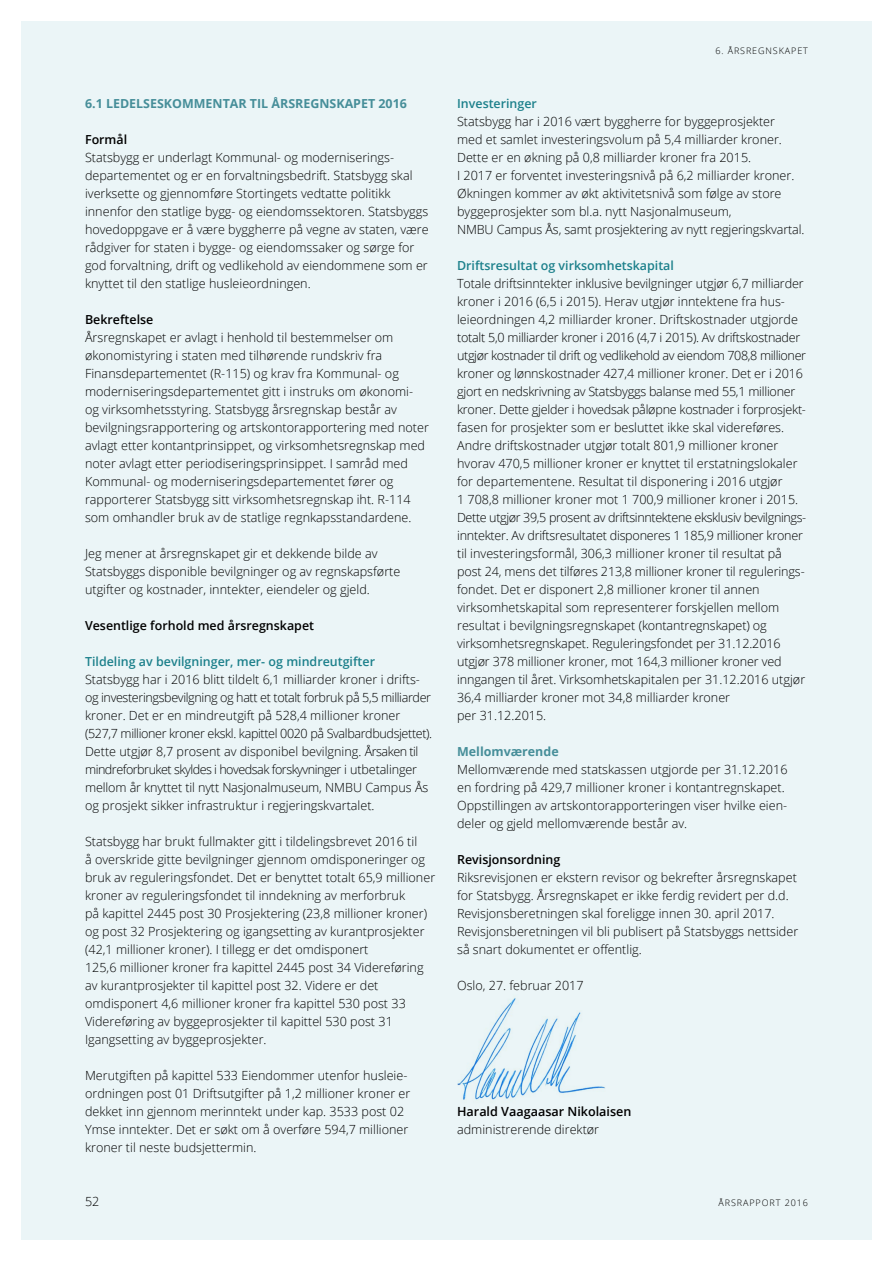
<style>
.page{position:relative;width:893px;height:1263px;background:#fff}
.page>*{position:absolute;margin:0;border:0;box-sizing:border-box;transform-origin:0 0}
.t1{font:300 12.6px/18px "Open Sans";color:#000}
.t2{font:600 12.6px "Open Sans";color:#000}
.t3{font:600 12.45px "Open Sans";color:#1c808b}
.t4{font:600 12.45px "Open Sans";color:#000}
.t5{font:700 12.45px "Open Sans";color:#468e99}
.t6{font:300 9px "Open Sans";letter-spacing:.1em;color:#000}
</style>
<div class="page">
<div style="left:21px;top:21px;width:851px;height:1218px;background:#ebf5f7"></div>
<img style="left:457px;top:997px;width:148px;height:103px">
<p class="t5" style="left:85px;top:95px;width:323px">6.1 LEDELSESKOMMENTAR TIL ÅRSREGNSKAPET 2016</p>
<p class="t4" style="left:85px;top:131px;width:44px">Formål</p>
<p class="t1" style="left:85px;top:148px;width:345px">Statsbygg er underlagt Kommunal- og moderniserings&shy;departementet og er en forvaltningsbedrift. Statsbygg skal iverksette og gjennomføre Stortingets vedtatte politikk innenfor den statlige bygg- og eiendomssektoren. Statsbyggs hovedoppgave er å være byggherre på vegne av staten, være rådgiver for staten i bygge- og eiendomssaker og sørge for god forvaltning, drift og vedlikehold av eiendommene som er knyttet til den statlige husleieordningen.</p>
<p class="t4" style="left:85px;top:311px;width:70px">Bekreftelse</p>
<p class="t1" style="left:85px;top:328px;width:345px">Årsregnskapet er avlagt i henhold til bestemmelser om økonomistyring i staten med tilhørende rundskriv fra Finansdepartementet (R-115) og krav fra Kommunal- og moderniseringsdepartementet gitt i instruks om økonomi&shy;og virksomhetsstyring. Statsbygg årsregnskap består av bevilgningsrapportering og artskontorapportering med noter avlagt etter kontantprinsippet, og virksomhetsregnskap med noter avlagt etter periodiseringsprinsippet. I samråd med Kommunal- og moderniseringsdepartementet fører og rapporterer Statsbygg sitt virksomhetsregnskap iht. R-114 som omhandler bruk av de statlige regnkapsstandardene.</p>
<p class="t1" style="left:85px;top:544px;width:317px">Jeg mener at årsregnskapet gir et dekkende bilde av<br>Statsbyggs disponible bevilgninger og av regnskapsførte utgifter og kostnader, inntekter, eiendeler og gjeld.</p>
<p class="t4" style="left:85px;top:617px;width:231px">Vesentlige forhold med årsregnskapet</p>
<p class="t3" style="left:85px;top:653px;width:291px">Tildeling av bevilgninger, mer- og mindreutgifter</p>
<p class="t1" style="left:85px;top:670px;width:349px">Statsbygg har i 2016 blitt tildelt 6,1 milliarder kroner i drifts&shy;og investeringsbevilgning og hatt et totalt forbruk på 5,5 milliarder kroner. Det er en mindreutgift på 528,4 millioner kroner (527,7 millioner kroner ekskl. kapittel 0020 på Svalbardbudsjettet).<br>Dette utgjør 8,7 prosent av disponibel bevilgning. Årsaken til mindreforbruket skyldes i hovedsak forskyvninger i utbetalinger mellom år knyttet til nytt Nasjonalmuseum, NMBU Campus Ås og prosjekt sikker infrastruktur i regjeringskvartalet.</p>
<p class="t1" style="left:85px;top:832px;width:352px">Statsbygg har brukt fullmakter gitt i tildelingsbrevet 2016 til<br>å overskride gitte bevilgninger gjennom omdisponeringer og bruk av reguleringsfondet. Det er benyttet totalt 65,9 millioner kroner av reguleringsfondet til inndekning av merforbruk<br>på kapittel 2445 post 30 Prosjektering (23,8 millioner kroner) og post 32 Prosjektering og igangsetting av kurantprosjekter (42,1 millioner kroner). I tillegg er det omdisponert<br>125,6 millioner kroner fra kapittel 2445 post 34 Videreføring av kurantprosjekter til kapittel post 32. Videre er det omdisponert 4,6 millioner kroner fra kapittel 530 post 33<br>Videreføring av byggeprosjekter til kapittel 530 post 31<br>Igangsetting av byggeprosjekter.</p>
<p class="t1" style="left:85px;top:1066px;width:327px">Merutgiften på kapittel 533 Eiendommer utenfor husleie&shy;ordningen post 01 Driftsutgifter på 1,2 millioner kroner er dekket inn gjennom merinntekt under kap. 3533 post 02<br>Ymse inntekter. Det er søkt om å overføre 594,7 millioner kroner til neste budsjettermin.</p>
<p class="t6" style="left:715px;top:45px;width:94px">6. ÅRSREGNSKAPET</p>
<p class="t3" style="left:457px;top:95px;width:81px">Investeringer</p>
<p class="t1" style="left:457px;top:112px;width:349px">Statsbygg har i 2016 vært byggherre for byggeprosjekter<br>med et samlet investeringsvolum på 5,4 milliarder kroner.<br>Dette er en økning på 0,8 milliarder kroner fra 2015.<br>I 2017 er forventet investeringsnivå på 6,2 milliarder kroner.<br>Økningen kommer av økt aktivitetsnivå som følge av store byggeprosjekter som bl.a. nytt Nasjonalmuseum,<br>NMBU Campus Ås, samt prosjektering av nytt regjeringskvartal.</p>
<p class="t3" style="left:457px;top:257px;width:218px">Driftsresultat og virksomhetskapital</p>
<p class="t1" style="left:457px;top:274px;width:351px">Totale driftsinntekter inklusive bevilgninger utgjør 6,7 milliarder kroner i 2016 (6,5 i 2015). Herav utgjør inntektene fra hus&shy;leieordningen 4,2 milliarder kroner. Driftskostnader utgjorde totalt 5,0 milliarder kroner i 2016 (4,7 i 2015). Av driftskostnader utgjør kostnader til drift og vedlikehold av eiendom 708,8 millioner kroner og lønnskostnader 427,4 millioner kroner. Det er i 2016 gjort en nedskrivning av Statsbyggs balanse med 55,1 millioner kroner. Dette gjelder i hovedsak påløpne kostnader i forprosjekt&shy;fasen for prosjekter som er besluttet ikke skal videreføres.<br>Andre driftskostnader utgjør totalt 801,9 millioner kroner hvorav 470,5 millioner kroner er knyttet til erstatningslokaler for departementene. Resultat til disponering i 2016 utgjør<br>1 708,8 millioner kroner mot 1 700,9 millioner kroner i 2015.<br>Dette utgjør 39,5 prosent av driftsinntektene eksklusiv bevilgnings&shy;inntekter. Av driftsresultatet disponeres 1 185,9 millioner kroner til investeringsformål, 306,3 millioner kroner til resultat på post 24, mens det tilføres 213,8 millioner kroner til regulerings&shy;fondet. Det er disponert 2,8 millioner kroner til annen virksomhetskapital som representerer forskjellen mellom resultat i bevilgningsregnskapet (kontantregnskapet) og virksomhetsregnskapet. Reguleringsfondet per 31.12.2016 utgjør 378 millioner kroner, mot 164,3 millioner kroner ved inngangen til året. Virksomhetskapitalen per 31.12.2016 utgjør 36,4 milliarder kroner mot 34,8 milliarder kroner<br>per 31.12.2015.</p>
<p class="t5" style="left:457px;top:743px;width:103px">Mellomværende</p>
<p class="t1" style="left:457px;top:760px;width:332px">Mellomværende med statskassen utgjorde per 31.12.2016 en fordring på 429,7 millioner kroner i kontantregnskapet.<br>Oppstillingen av artskontorapporteringen viser hvilke eien&shy;deler og gjeld mellomværende består av.</p>
<p class="t4" style="left:457px;top:851px;width:105px">Revisjonsordning</p>
<p class="t1" style="left:457px;top:868px;width:343px">Riksrevisjonen er ekstern revisor og bekrefter årsregnskapet for Statsbygg. Årsregnskapet er ikke ferdig revidert per d.d.<br>Revisjonsberetningen skal foreligge innen 30. april 2017.<br>Revisjonsberetningen vil bli publisert på Statsbyggs nettsider så snart dokumentet er offentlig.</p>
<p class="t1" style="left:457px;top:976px;width:128px">Oslo, 27. februar 2017</p>
<p class="t2" style="left:457px;top:1103px;width:176px">Harald Vaagaasar Nikolaisen</p>
<p class="t1" style="left:457px;top:1120px;width:144px">administrerende direktør</p>
<p class="t1" style="left:83px;top:1192px;width:18px">5252</p>
<p class="t6" style="left:719px;top:1197px;width:91px">ÅRSRAPPORT 2016</p>
</div>
